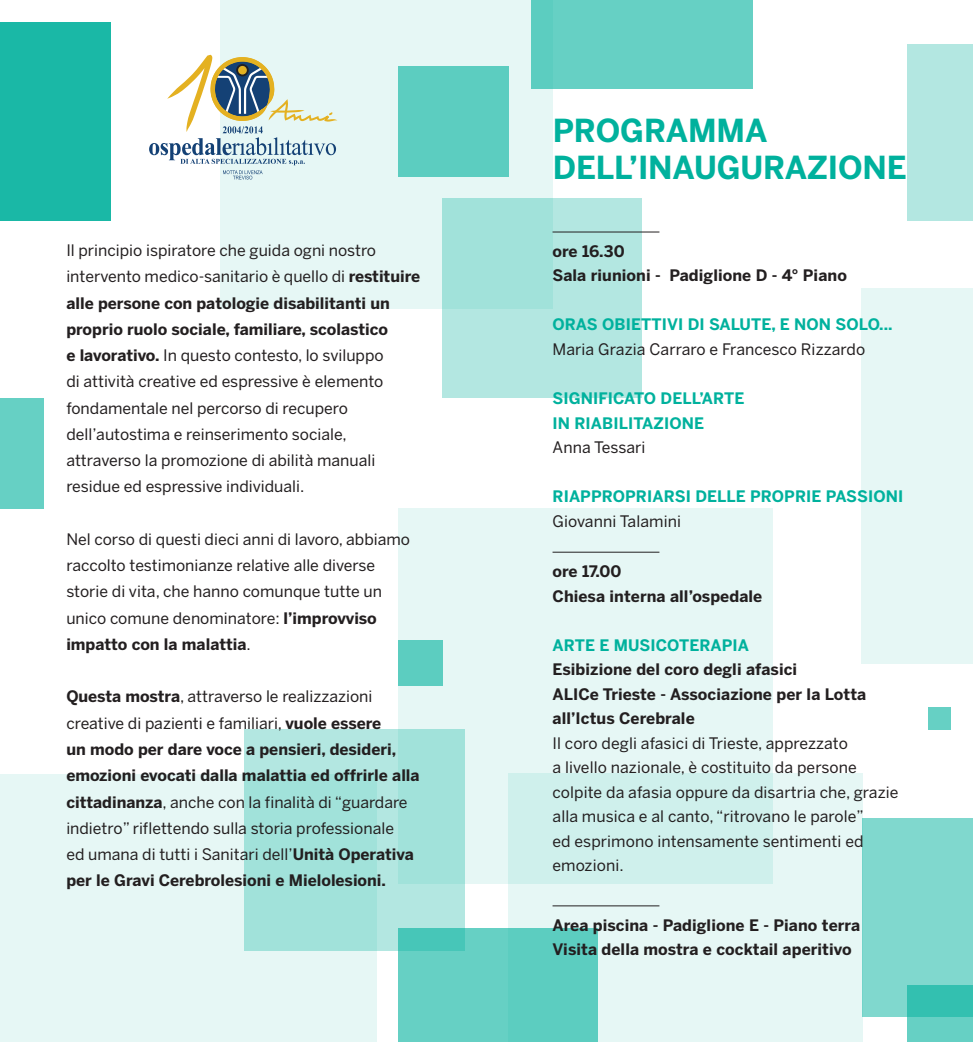
<style>
.page{position:relative;width:973px;height:1042px;background:#fff}
.page>*{position:absolute;margin:0;border:0;box-sizing:border-box;transform-origin:0 0}
.t1{font:700 31.5px/37.8px "Benton Sans";letter-spacing:-.005em;color:#00b19d}
.t2{font:15.75px/26.2px "Benton Sans";color:#231f20}
.t3{font:700 15.75px/26.2px "Benton Sans";letter-spacing:.005em;color:#231f20}
.t4{font:700 15.75px "Benton Sans";letter-spacing:.005em;color:#00b19d}
.s1{font-weight:700}
.s2{font-weight:400}
</style>
<div class="page">
<div style="left:0;top:773px;width:376px;height:269px;background:#e6f7f5"></div>
<div style="left:508px;top:773px;width:354px;height:269px;background:#e6f7f5"></div>
<div style="left:861px;top:288px;width:111px;height:375px;background:#e6f7f5"></div>
<div style="left:221px;top:0;width:331px;height:309px;background:#e6f7f5"></div>
<div style="left:398px;top:509px;width:374px;height:375px;background:linear-gradient(to bottom,#ecf9f7,#d3f1ee)"></div>
<div style="left:0;top:22px;width:110px;height:199px;background:#1ab8a6"></div>
<div style="left:531px;top:0;width:221px;height:88px;background:#66d0c4"></div>
<div style="left:862px;top:818px;width:110px;height:199px;background:#80d8ce"></div>
<div style="left:398px;top:928px;width:199px;height:114px;background:#66d0c4"></div>
<svg style="left:244px;top:729px;width:220px;height:222px;background:#a3e2da"></svg>
<div style="left:906px;top:45px;width:66px;height:176px;background:#b3e7e1"></div>
<div style="left:442px;top:198px;width:199px;height:200px;background:linear-gradient(to right,#a6e3dc,#b5e8e2)"></div>
<div style="left:398px;top:640px;width:44px;height:45px;background:#5ccdc0"></div>
<div style="left:928px;top:707px;width:22px;height:22px;background:#66d0c4"></div>
<div style="left:0;top:398px;width:44px;height:111px;background:#66d0c4"></div>
<svg style="left:907px;top:985px;width:65px;height:57px;background:#49c7b8"></svg>
<div style="left:398px;top:66px;width:110px;height:111px;background:#5ccdc0"></div>
<svg style="left:149px;top:54px;width:188px;height:125px"></svg>
<hr style="left:552px;top:232px;width:107px;height:1px;background:#231f20">
<hr style="left:552px;top:552px;width:107px;height:1px;background:#231f20">
<hr style="left:552px;top:905px;width:107px;height:1px;background:#231f20">
<p class="t2" style="left:66px;top:237px;width:355px">Il principio ispiratore che guida ogni nostro intervento medico-sanitario è quello di <span class="s1">restituire alle persone con patologie disabilitanti un proprio ruolo sociale, familiare, scolastico<br>e lavorativo.</span> In questo contesto, lo sviluppo<br>di attività creative ed espressive è elemento fondamentale nel percorso di recupero dell’autostima e reinserimento sociale, attraverso la promozione di abilità manuali residue ed espressive individuali.</p>
<p class="t2" style="left:66px;top:526px;width:345px">Nel corso di questi dieci anni di lavoro, abbiamo raccolto testimonianze relative alle diverse storie di vita, che hanno comunque tutte un unico comune denominatore: <span class="s1">l’improvviso impatto con la malattia</span>.</p>
<p class="t3" style="left:66px;top:683px;width:355px">Questa mostra<span class="s2">, attraverso le realizzazioni creative di pazienti e familiari,</span> vuole essere<br>un modo per dare voce a pensieri, desideri, emozioni evocati dalla malattia ed offrirle alla cittadinanza<span class="s2">, anche con la finalità di “guardare indietro” riflettendo sulla storia professionale<br>ed umana di tutti i Sanitari dell’</span>Unità Operativa per le Gravi Cerebrolesioni e Mielolesioni.</p>
<p class="t1" style="left:552px;top:111px;width:355px">PROGRAMMA<br>DELL’INAUGURAZIONE</p>
<p class="t3" style="left:552px;top:238px;width:74px">ore 16.30</p>
<p class="t3" style="left:552px;top:262px;width:296px">Sala riunioni - Padiglione D - 4° Piano</p>
<p class="t4" style="left:552px;top:315px;width:341px">ORAS OBIETTIVI DI SALUTE, E NON SOLO...</p>
<p class="t2" style="left:552px;top:336px;width:314px">Maria Grazia Carraro e Francesco Rizzardo</p>
<p class="t4" style="left:552px;top:389px;width:193px">SIGNIFICATO DELL’ARTE</p>
<p class="t4" style="left:552px;top:413px;width:153px">IN RIABILITAZIONE</p>
<p class="t2" style="left:552px;top:434px;width:94px">Anna Tessari</p>
<p class="t4" style="left:552px;top:487px;width:352px">RIAPPROPRIARSI DELLE PROPRIE PASSIONI</p>
<p class="t2" style="left:552px;top:507px;width:130px">Giovanni Talamini</p>
<p class="t3" style="left:552px;top:558px;width:70px">ore 17.00</p>
<p class="t3" style="left:552px;top:582px;width:211px">Chiesa interna all’ospedale</p>
<p class="t4" style="left:552px;top:635px;width:198px">ARTE E MUSICOTERAPIA</p>
<p class="t3" style="left:552px;top:656px;width:246px">Esibizione del coro degli afasici</p>
<p class="t3" style="left:552px;top:681px;width:315px;line-height:24.5px">ALICe Trieste - Associazione per la Lotta all’Ictus Cerebrale</p>
<p class="t2" style="left:552px;top:730px;width:347px;line-height:24.5px">Il coro degli afasici di Trieste, apprezzato<br>a livello nazionale, è costituito da persone colpite da afasia oppure da disartria che, grazie alla musica e al canto, “ritrovano le parole”<br>ed esprimono intensamente sentimenti ed emozioni.</p>
<p class="t3" style="left:552px;top:912px;width:309px">Area piscina - Padiglione E - Piano terra</p>
<p class="t3" style="left:552px;top:936px;width:300px">Visita della mostra e cocktail aperitivo</p>
</div>
